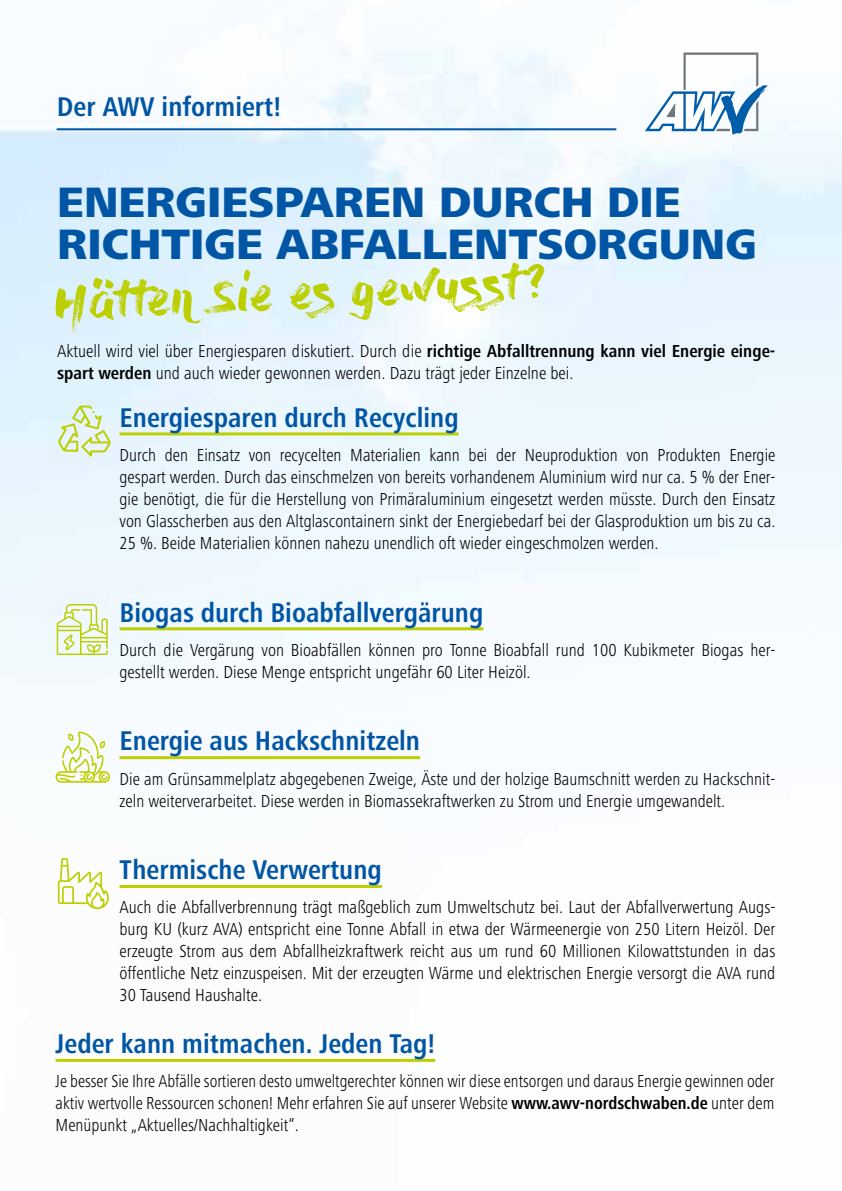
<style>
.page{position:relative;width:842px;height:1191px;background:#fff}
.page>*{position:absolute;margin:0;border:0;box-sizing:border-box;transform-origin:0 0}
.t1{font:48px "Dry Brush";color:#bccf00}
.t2{font:800 44px/42px "Frutiger Next";color:#0056a4}
.t3{font:700 condensed 28px "Frutiger Next";color:#0056a4}
.t4{font:300 condensed 18px/22px "Frutiger Next";color:#000}
.t5{font:300 condensed 18px/22px "Frutiger Next";color:#000;text-align:justify;scale:.96 1}
.s1{font-weight:700}
</style>
<div class="page">
<img style="left:0;top:28px;width:842px;height:1034px">
<hr style="left:57px;top:128px;width:559px;height:2px;background:#0056a4">
<svg style="left:645px;top:52px;width:123px;height:83px"></svg>
<hr style="left:120px;top:432px;width:339px;height:3px;background:#bccf00">
<hr style="left:120px;top:627px;width:363px;height:3px;background:#bccf00">
<hr style="left:120px;top:756px;width:300px;height:3px;background:#bccf00">
<hr style="left:120px;top:885px;width:262px;height:3px;background:#bccf00">
<svg style="left:58px;top:405px;width:53px;height:51px;background:#dbeac5"></svg>
<svg style="left:57px;top:604px;width:51px;height:51px"></svg>
<svg style="left:56px;top:731px;width:54px;height:51px"></svg>
<svg style="left:58px;top:858px;width:51px;height:51px"></svg>
<hr style="left:56px;top:1058px;width:379px;height:3px;background:#bccf00">
<h3 class="t3" style="left:57px;top:90px;width:226px">Der AWV informiert!</h3>
<h2 class="t2" style="left:57px;top:181px;width:701px">ENERGIESPAREN DURCH DIE<br>RICHTIGE ABFALLENTSORGUNG</h2>
<h1 class="t1" style="left:52px;top:277px;width:497px;rotate:-3deg">Hätten Sie es gewusst?</h1>
<p class="t4" style="left:57px;top:340px;width:720px">Aktuell wird viel über Energiesparen diskutiert. Durch die <span class="s1">richtige Abfalltrennung kann viel Energie einge&shy;spart werden</span> und auch wieder gewonnen werden. Dazu trägt jeder Einzelne bei.</p>
<h3 class="t3" style="left:120px;top:401px;width:341px">Energiesparen durch Recycling</h3>
<p class="t4" style="left:120px;top:444px;width:657px;text-align:justify">Durch den Einsatz von recycelten Materialien kann bei der Neuproduktion von Produkten Energie gespart werden. Durch das einschmelzen von bereits vorhandenem Aluminium wird nur ca. 5 % der Ener&shy;gie benötigt, die für die Herstellung von Primäraluminium eingesetzt werden müsste. Durch den Einsatz von Glasscherben aus den Altglascontainern sinkt der Energiebedarf bei der Glasproduktion um bis zu ca.<br>25 %. Beide Materialien können nahezu unendlich oft wieder eingeschmolzen werden.</p>
<h3 class="t3" style="left:120px;top:596px;width:365px">Biogas durch Bioabfallvergärung</h3>
<p class="t4" style="left:120px;top:638px;width:657px">Durch die Vergärung von Bioabfällen können pro Tonne Bioabfall rund 100 Kubikmeter Biogas her&shy;gestellt werden. Diese Menge entspricht ungefähr 60 Liter Heizöl.</p>
<h3 class="t3" style="left:120px;top:725px;width:302px">Energie aus Hackschnitzeln</h3>
<p class="t4" style="left:120px;top:767px;width:657px">Die am Grünsammelplatz abgegebenen Zweige, Äste und der holzige Baumschnitt werden zu Hackschnit&shy;zeln weiterverarbeitet. Diese werden in Biomassekraftwerken zu Strom und Energie umgewandelt.</p>
<h3 class="t3" style="left:120px;top:854px;width:264px">Thermische Verwertung</h3>
<p class="t4" style="left:120px;top:896px;width:657px;text-align:justify">Auch die Abfallverbrennung trägt maßgeblich zum Umweltschutz bei. Laut der Abfallverwertung Augs&shy;burg KU (kurz AVA) entspricht eine Tonne Abfall in etwa der Wärmeenergie von 250 Litern Heizöl. Der erzeugte Strom aus dem Abfallheizkraftwerk reicht aus um rund 60 Millionen Kilowattstunden in das öffentliche Netz einzuspeisen. Mit der erzeugten Wärme und elektrischen Energie versorgt die AVA rund 30 Tausend Haushalte.</p>
<h3 class="t3" style="left:56px;top:1027px;width:381px">Jeder kann mitmachen. Jeden Tag!</h3>
<p class="t5" style="left:56px;top:1070px;width:750px">Je besser Sie Ihre Abfälle sortieren desto umweltgerechter können wir diese entsorgen und daraus Energie gewinnen oder aktiv wertvolle Ressourcen schonen! Mehr erfahren Sie auf unserer Website <span class="s1">www.awv-nordschwaben.de</span> unter dem Menüpunkt „Aktuelles/Nachhaltigkeit“.</p>
</div>
